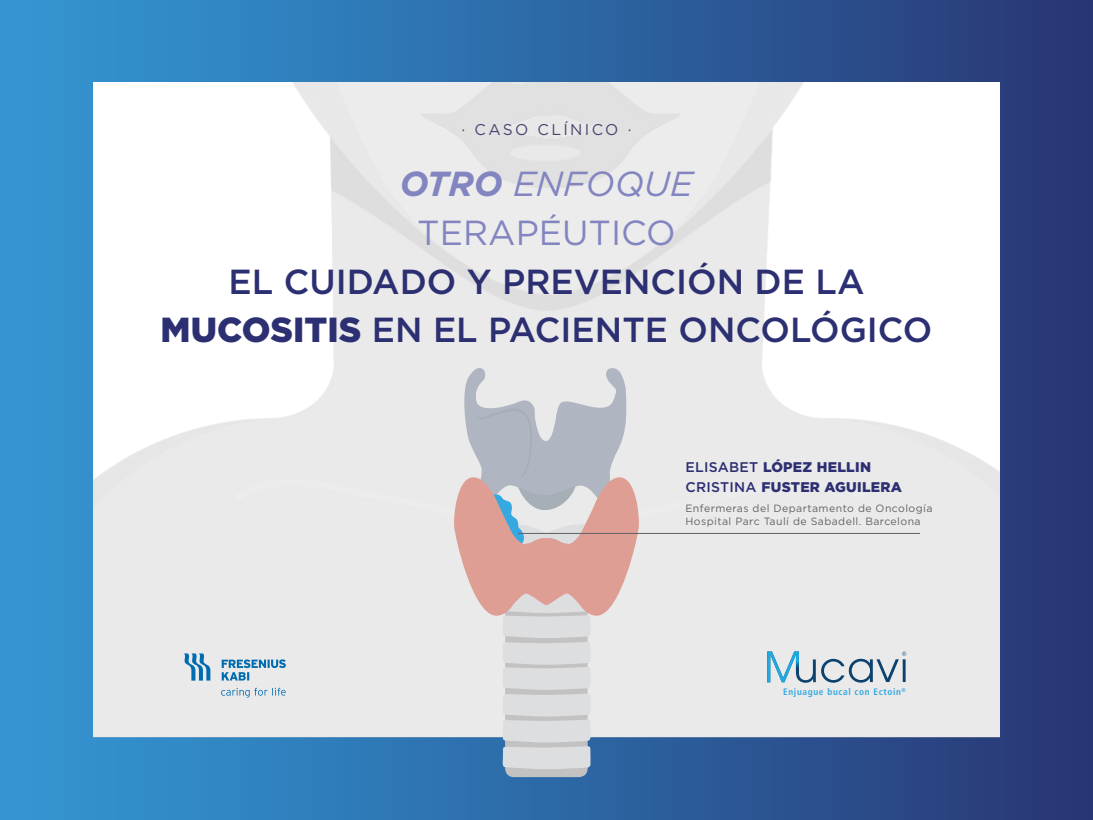
<style>
.page{position:relative;width:1093px;height:820px;background:#fff}
.page>*{position:absolute;margin:0;border:0;box-sizing:border-box;transform-origin:0 0}
.t1{font:500 34.76px/48.6px "Gotham";color:#2c2f71;text-align:center}
.t2{font:34.76px/48.6px "Gotham";color:#8285c0;text-align:center}
.t3{font:15.52px "Gotham";letter-spacing:.15em;color:#4b4371}
.t4{font:900 14px/19.2px "Gotham";letter-spacing:.02em;color:#2c2f71}
.t5{font:10.52px/13.2px "Gotham";letter-spacing:.04em;color:#646363}
.t6{font:700 condensed 9.32px "Frutiger LT Std";letter-spacing:.065em;color:#36a9e1}
.s1{font-weight:700;font-style:italic}
.s2{font-style:italic}
.s3{font-weight:900}
.s4{font-weight:500}
</style>
<div class="page">
<div style="left:0;top:0;width:1093px;height:819px;background:linear-gradient(to right,#359bd7,#2a3876)"></div>
<img style="left:93px;top:83px;width:907px;height:654px">
<svg style="left:184px;top:653px;width:26px;height:27px"></svg>
<svg style="left:222px;top:659px;width:64px;height:21px"></svg>
<svg style="left:221px;top:687px;width:65px;height:10px"></svg>
<div style="left:505px;top:573px;width:83px;height:203px;background:#c2c2c2;border-radius:9px"></div>
<svg style="left:453px;top:363px;width:186px;height:405px;background:#d0c7cb"></svg>
<hr style="left:518px;top:533px;width:402px;height:1px;background:#646363">
<svg style="left:767px;top:651px;width:139px;height:31px;background:#b4c8d3"></svg>
<h2 class="t3" style="left:461px;top:120px;width:171px">· CASO CLÍNICO ·</h2>
<h1 class="t2" style="left:400px;top:159px;width:294px"><span class="s1">OTRO</span> <span class="s2">ENFOQUE<br></span>TERAPÉUTICO</h1>
<h1 class="t1" style="left:161px;top:256px;width:773px">EL CUIDADO Y PREVENCIÓN DE LA<br><span class="s3">MUCOSITIS</span> EN EL PACIENTE ONCOLÓGICO</h1>
<h3 class="t4" style="left:685px;top:457px;width:218px"><span class="s4">ELISABET</span> LÓPEZ HELLIN<br><span class="s4">CRISTINA</span> FUSTER AGUILERA</h3>
<p class="t5" style="left:685px;top:501px;width:249px">Enfermeras del Departamento de Oncología<br>Hospital Parc Taulí de Sabadell. Barcelona</p>
<p class="t6" style="left:783px;top:686px;width:124px">Enjuague bucal con Ectoin<sup>®</sup></p>
</div>
